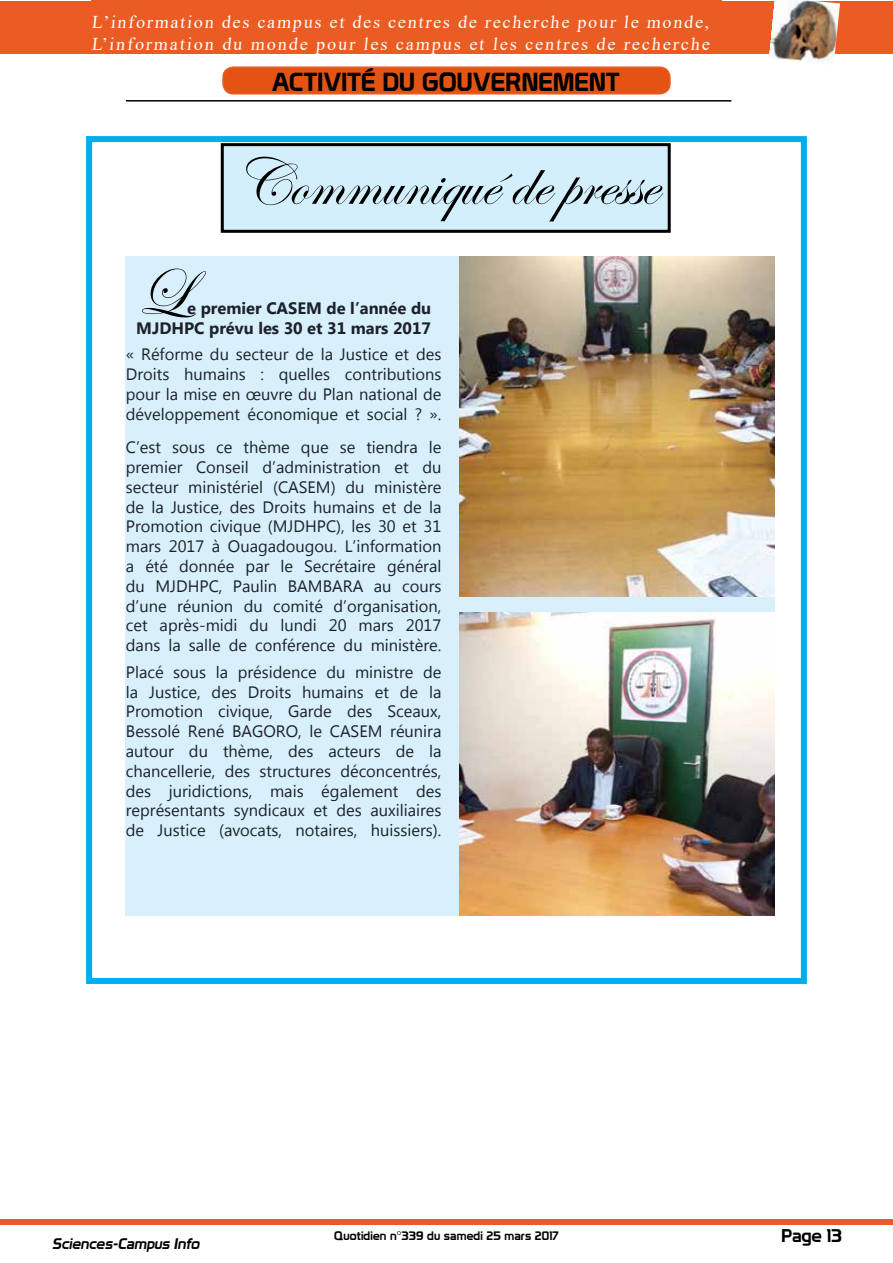
<style>
.page{position:relative;width:893px;height:1263px;background:#fff}
.page>*{position:absolute;margin:0;border:0;box-sizing:border-box;transform-origin:0 0}
.t1{font:67.5px "Edwardian Script ITC";color:#000}
.t2{font:25.5px "Prototype";color:#000}
.t3{font:18px/21.6px "Times New Roman";letter-spacing:.105em;color:#fff}
.t4{font:18px "Prototype";color:#000}
.t5{font:16.5px/19.8px "Myanmar Text";color:#1d2129;text-align:justify}
.t6{font:700 16.5px/19.8px "Myanmar Text";color:#1d2129;text-align:right}
.t7{font:italic 15px "Prototype";color:#000}
.t8{font:12px "Prototype";letter-spacing:.01em;color:#000}
</style>
<div class="page">
<div style="left:0;top:1219px;width:893px;height:6px;background:#ea5c24"></div>
<div style="left:86px;top:136px;width:721px;height:848px;border:6px solid #00aeef"></div>
<div style="left:0;top:1px;width:893px;height:53px;background:#ea5c24"></div>
<div style="left:91px;top:0;width:631px;height:50px;background:#ea5c24"></div>
<img style="left:769px;top:0;width:71px;height:64px">
<hr style="left:126px;top:100px;width:605px;height:2px;background:#000">
<div style="left:223px;top:67px;width:447px;height:27px;background:#e35414;border-radius:10px"></div>
<div style="left:222px;top:66px;width:449px;height:29px;border:2px solid #ea5c24;border-radius:10px"></div>
<div style="left:126px;top:257px;width:649px;height:659px;background:#d7f0fc"></div>
<div style="left:222px;top:145px;width:447px;height:86px;background:#d4effc"></div>
<div style="left:221px;top:143px;width:450px;height:90px;border:3px solid #000"></div>
<img style="left:459px;top:257px;width:316px;height:340px">
<img style="left:459px;top:612px;width:316px;height:304px">
<p class="t3" style="left:91px;top:11px;width:622px">L’information des campus et des centres de recherche pour le monde,<br>L’information du monde pour les campus et les centres de recherche</p>
<h2 class="t2" style="left:272px;top:67px;width:350px">ACTIVITÉ DU GOUVERNEMENT</h2>
<h1 class="t1" style="left:234px;top:146px;width:424px">Communiqué de presse</h1>
<h1 class="t1" style="left:136px;top:257px;width:53px">L</h1>
<p class="t6" style="left:136px;top:298px;width:297px">e premier CASEM de l’année du<br>MJDHPC prévu les 30 et 31 mars 2017</p>
<p class="t5" style="left:126px;top:345px;width:317px">« Réforme du secteur de la Justice et des Droits humains : quelles contributions pour la mise en œuvre du Plan national de développement économique et social ? ».</p>
<p class="t5" style="left:126px;top:437px;width:317px">C’est sous ce thème que se tiendra le premier Conseil d’administration et du secteur ministériel (CASEM) du ministère de la Justice, des Droits humains et de la Promotion civique (MJDHPC), les 30 et 31 mars 2017 à Ouagadougou. L’information a été donnée par le Secrétaire général du MJDHPC, Paulin BAMBARA au cours d’une réunion du comité d’organisation, cet après-midi du lundi 20 mars 2017 dans la salle de conférence du ministère.</p>
<p class="t5" style="left:126px;top:662px;width:317px">Placé sous la présidence du ministre de la Justice, des Droits humains et de la Promotion civique, Garde des Sceaux, Bessolé René BAGORO, le CASEM réunira autour du thème, des acteurs de la chancellerie, des structures déconcentrés, des juridictions, mais également des représentants syndicaux et des auxiliaires de Justice (avocats, notaires, huissiers).</p>
<p class="t7" style="left:52px;top:1234px;width:152px">Sciences-Campus Info</p>
<p class="t4" style="left:781px;top:1225px;width:62px">Page 13</p>
<p class="t8" style="left:334px;top:1228px;width:226px">Quotidien n°339 du samedi 25 mars 2017</p>
</div>
